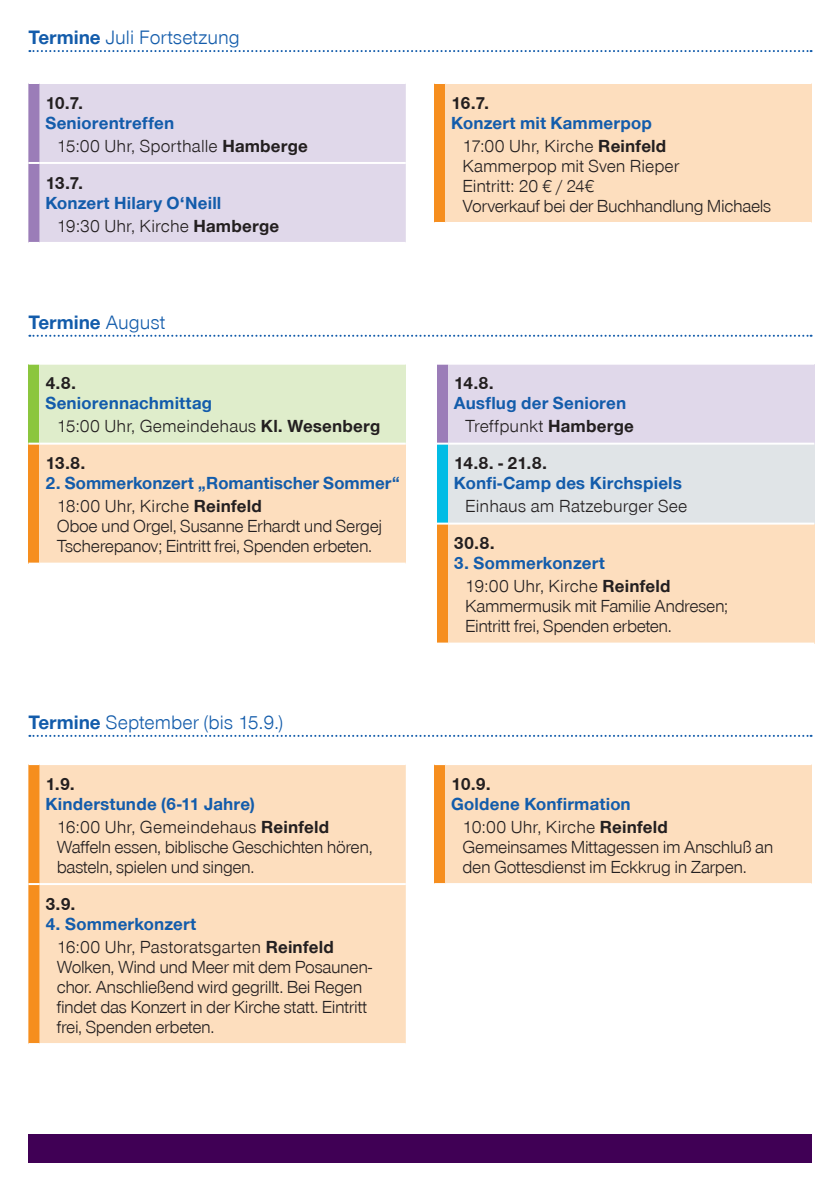
<style>
.page{position:relative;width:840px;height:1191px;background:#fff}
.page>*{position:absolute;margin:0;border:0;box-sizing:border-box;transform-origin:0 0}
.t1{font:20px "Nordkirchen Font";letter-spacing:.005em;color:#135cab}
.t2{font:700 20px "Nordkirchen Font";color:#135cab}
.t3{font:18px/20px "Nordkirchen Font";letter-spacing:-.02em;color:#231f20}
.t4{font:700 18px/22.8px "Nordkirchen Font";letter-spacing:.01em;color:#135cab}
.t5{font:18px/22.8px "Nordkirchen Font";letter-spacing:.01em;color:#231f20}
.t6{font:700 18px "Nordkirchen Font";letter-spacing:-.035em;color:#231f20}
.s1{font-weight:700}
.s2{font-weight:700;color:#135cab}
.s3{font-weight:400;color:#231f20}
.s4{color:#231f20}
.s5{font-weight:400}
</style>
<div class="page">
<div style="left:28px;top:1134px;width:783px;height:28px;background:#400055"></div>
<svg style="left:29px;top:50px;width:782px;height:2px"></svg>
<svg style="left:29px;top:735px;width:782px;height:2px"></svg>
<svg style="left:29px;top:335px;width:782px;height:2px"></svg>
<div style="left:28px;top:364px;width:12px;height:79px;background:#8bc63e"></div>
<div style="left:40px;top:364px;width:365px;height:79px;background:#dfedcb"></div>
<div style="left:28px;top:443px;width:12px;height:120px;background:#f68e1e"></div>
<div style="left:40px;top:443px;width:365px;height:120px;background:#fddebe"></div>
<hr style="left:40px;top:363px;width:365px;height:2px;background:#fff">
<hr style="left:40px;top:442px;width:365px;height:2px;background:#fff">
<hr style="left:40px;top:562px;width:365px;height:2px;background:#fff">
<svg style="left:28px;top:364px;width:12px;height:1px"></svg>
<svg style="left:28px;top:442px;width:12px;height:2px"></svg>
<svg style="left:28px;top:562px;width:12px;height:2px"></svg>
<div style="left:436px;top:364px;width:12px;height:79px;background:#9b7db8"></div>
<div style="left:448px;top:364px;width:365px;height:79px;background:#e0d8ea"></div>
<div style="left:436px;top:443px;width:12px;height:80px;background:#02bce5"></div>
<div style="left:448px;top:443px;width:365px;height:80px;background:#e0e4e7"></div>
<div style="left:436px;top:523px;width:12px;height:120px;background:#f68e1e"></div>
<div style="left:448px;top:523px;width:365px;height:120px;background:#fddebe"></div>
<hr style="left:448px;top:363px;width:365px;height:2px;background:#fff">
<hr style="left:448px;top:442px;width:365px;height:2px;background:#fff">
<hr style="left:448px;top:522px;width:365px;height:2px;background:#fff">
<hr style="left:448px;top:642px;width:365px;height:2px;background:#fff">
<svg style="left:436px;top:364px;width:12px;height:1px"></svg>
<svg style="left:436px;top:442px;width:12px;height:2px"></svg>
<svg style="left:436px;top:522px;width:12px;height:2px"></svg>
<svg style="left:436px;top:642px;width:12px;height:1px"></svg>
<div style="left:40px;top:765px;width:365px;height:278px;background:#fddebe"></div>
<hr style="left:40px;top:883px;width:365px;height:2px;background:#fff">
<svg style="left:28px;top:764px;width:12px;height:280px;background:#f6962f"></svg>
<div style="left:434px;top:764px;width:11px;height:120px;background:#f68e1e"></div>
<div style="left:445px;top:764px;width:366px;height:120px;background:#fddebe"></div>
<hr style="left:445px;top:763px;width:366px;height:2px;background:#fff">
<hr style="left:445px;top:883px;width:366px;height:2px;background:#fff">
<div style="left:40px;top:84px;width:365px;height:158px;background:#e0d8ea"></div>
<hr style="left:40px;top:162px;width:365px;height:2px;background:#fff">
<svg style="left:28px;top:83px;width:12px;height:160px;background:#a388be"></svg>
<div style="left:434px;top:83px;width:11px;height:140px;background:#f68e1e"></div>
<div style="left:445px;top:83px;width:366px;height:140px;background:#fddebe"></div>
<hr style="left:445px;top:82px;width:366px;height:2px;background:#fff">
<hr style="left:445px;top:222px;width:366px;height:2px;background:#fff">
<p class="t1" style="left:28px;top:26px;width:213px"><span class="s1">Termine</span> Juli Fortsetzung</p>
<p class="t6" style="left:45px;top:92px;width:39px">10.7.</p>
<p class="t5" style="left:57px;top:112px;width:252px;text-indent:-11px"><span class="s2">Seniorentreffen<br></span>15:00 Uhr, Sporthalle <span class="s1">Hamberge</span></p>
<p class="t6" style="left:45px;top:172px;width:39px">13.7.</p>
<p class="t4" style="left:57px;top:191px;width:224px;text-indent:-11px">Konzert Hilary O‘Neill<br><span class="s3">19:30 Uhr, Kirche</span> <span class="s4">Hamberge</span></p>
<p class="t2" style="left:28px;top:311px;width:138px">Termine <span class="s5">August</span></p>
<p class="t6" style="left:45px;top:373px;width:32px">4.8.</p>
<p class="t5" style="left:57px;top:392px;width:325px;text-indent:-11px"><span class="s2">Seniorennachmittag<br></span>15:00 Uhr, Gemeindehaus <span class="s1">Kl. Wesenberg</span></p>
<p class="t6" style="left:45px;top:453px;width:42px">13.8.</p>
<p class="t4" style="left:57px;top:472px;width:345px;text-indent:-11px">2. Sommerkonzert „Romantischer Sommer“<br><span class="s3">18:00 Uhr, Kirche</span> <span class="s4">Reinfeld</span></p>
<p class="t3" style="left:57px;top:516px;width:327px">Oboe und Orgel, Susanne Erhardt und Sergej<br>Tscherepanov; Eintritt frei, Spenden erbeten.</p>
<p class="t1" style="left:28px;top:711px;width:256px"><span class="s1">Termine</span> September (bis 15.9.)</p>
<p class="t6" style="left:45px;top:773px;width:31px">1.9.</p>
<p class="t4" style="left:57px;top:792px;width:274px;text-indent:-11px">Kinderstunde (6-11 Jahre)<br><span class="s3">16:00 Uhr, Gemeindehaus</span> <span class="s4">Reinfeld</span></p>
<p class="t3" style="left:57px;top:837px;width:317px">Waffeln essen, biblische Geschichten hören, basteln, spielen und singen.</p>
<p class="t6" style="left:45px;top:893px;width:32px">3.9.</p>
<p class="t5" style="left:57px;top:912px;width:278px;text-indent:-11px"><span class="s2">4. Sommerkonzert<br></span>16:00 Uhr, Pastoratsgarten <span class="s1">Reinfeld</span></p>
<p class="t3" style="left:57px;top:957px;width:317px">Wolken, Wind und Meer mit dem Posaunen&shy;chor. Anschließend wird gegrillt. Bei Regen findet das Konzert in der Kirche statt. Eintritt frei, Spenden erbeten.</p>
<p class="t6" style="left:451px;top:92px;width:39px">16.7.</p>
<p class="t4" style="left:462px;top:111px;width:205px;text-indent:-11px">Konzert mit Kammerpop<br><span class="s3">17:00 Uhr, Kirche</span> <span class="s4">Reinfeld</span></p>
<p class="t3" style="left:462px;top:156px;width:310px">Kammerpop mit Sven Rieper<br>Eintritt: 20 € / 24€<br>Vorverkauf bei der Buchhandlung Michaels</p>
<p class="t6" style="left:453px;top:373px;width:41px">14.8.</p>
<p class="t4" style="left:465px;top:392px;width:170px;text-indent:-11px">Ausflug der Senioren<br><span class="s3">Treffpunkt</span> <span class="s4">Hamberge</span></p>
<p class="t6" style="left:453px;top:453px;width:95px">14.8. - 21.8.</p>
<p class="t4" style="left:453px;top:472px;width:229px">Konfi-Camp des Kirchspiels</p>
<p class="t5" style="left:465px;top:495px;width:223px">Einhaus am Ratzeburger See</p>
<p class="t6" style="left:453px;top:533px;width:42px">30.8.</p>
<p class="t4" style="left:465px;top:552px;width:207px;text-indent:-11px">3. Sommerkonzert<br><span class="s3">19:00 Uhr, Kirche</span> <span class="s4">Reinfeld</span></p>
<p class="t3" style="left:465px;top:596px;width:264px">Kammermusik mit Familie Andresen;<br>Eintritt frei, Spenden erbeten.</p>
<p class="t6" style="left:451px;top:773px;width:41px">10.9.</p>
<p class="t4" style="left:462px;top:792px;width:207px;text-indent:-11px">Goldene Konfirmation<br><span class="s3">10:00 Uhr, Kirche</span> <span class="s4">Reinfeld</span></p>
<p class="t3" style="left:462px;top:837px;width:312px">Gemeinsames Mittagessen im Anschluß an den Gottesdienst im Eckkrug in Zarpen.</p>
</div>
